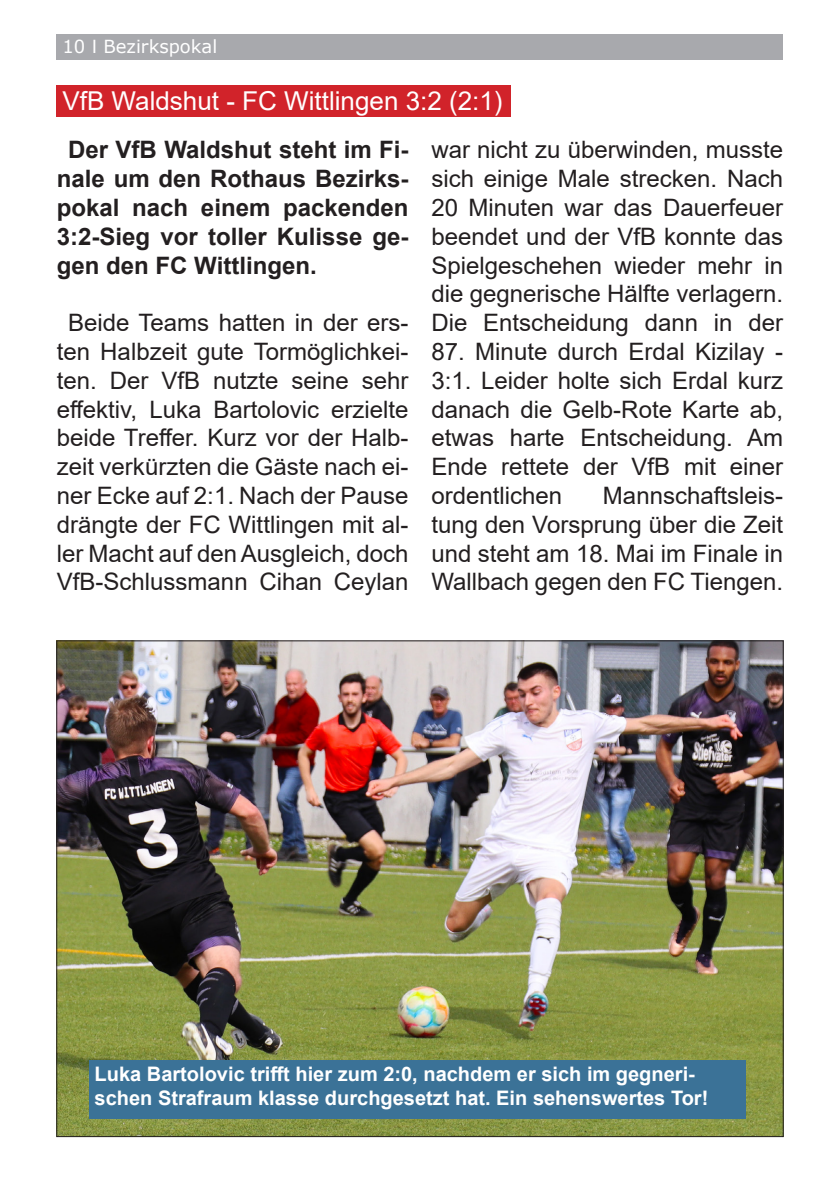
<style>
.page{position:relative;width:840px;height:1191px;background:#fff}
.page>*{position:absolute;margin:0;border:0;box-sizing:border-box;transform-origin:0 0}
.t1{font:26px "Arial";color:#fff}
.Text_A{font:24px/28.8px "Arial";color:#231f20;text-align:justify}
.Text_A-2{font:700 24px/28.8px "Arial";color:#231f20;text-align:justify}
.t2{font:700 20px/24px "Arial";color:#fff}
.t3{font:18px "Verdana";color:#fff}
</style>
<div class="page">
<div style="left:57px;top:34px;width:725px;height:25px;background:#a8a9ad"></div>
<div style="left:57px;top:85px;width:453px;height:32px;background:#d1232a"></div>
<img style="left:58px;top:642px;width:723px;height:492px">
<div style="left:89px;top:1060px;width:656px;height:59px;background:#3b7297"></div>
<p class="t3" style="left:62px;top:35px;width:156px">10 I Bezirkspokal</p>
<p class="t1" style="left:62px;top:83px;width:441px">VfB Waldshut - FC Wittlingen 3:2 (2:1)</p>
<p class="Text_A-2" style="left:57px;top:136px;width:353px;text-indent:11px">Der VfB Waldshut steht im Fi&shy;nale um den Rothaus Bezirks&shy;pokal nach einem packenden 3:2-Sieg vor toller Kulisse ge&shy;gen den FC Wittlingen.</p>
<p class="Text_A" style="left:57px;top:308px;width:353px;text-align:center">Beide Teams hatten in der ers&shy;ten Halbzeit gute Tormöglichkei&shy;ten. Der VfB nutzte seine sehr effektiv, Luka Bartolovic erzielte beide Treffer. Kurz vor der Halb&shy;zeit verkürzten die Gäste nach ei&shy;ner Ecke auf 2:1. Nach der Pause drängte der FC Wittlingen mit al&shy;ler Macht auf den Ausgleich, doch<br>VfB-Schlussmann Cihan Ceylan</p>
<p class="Text_A" style="left:431px;top:135px;width:353px">war nicht zu überwinden, musste sich einige Male strecken. Nach 20 Minuten war das Dauerfeuer beendet und der VfB konnte das Spielgeschehen wieder mehr in die gegnerische Hälfte verlagern.<br>Die Entscheidung dann in der</p>
<p class="Text_A" style="left:431px;top:337px;width:353px">87. Minute durch Erdal Kizilay - 3:1. Leider holte sich Erdal kurz danach die Gelb-Rote Karte ab, etwas harte Entscheidung. Am Ende rettete der VfB mit einer ordentlichen</p>
<p class="Text_A" style="left:431px;top:481px;width:353px;text-indent:171px">Mannschaftsleis&shy;tung den Vorsprung über die Zeit und steht am 18. Mai im Finale in Wallbach gegen den FC Tiengen.</p>
<p class="t2" style="left:94px;top:1062px;width:615px">Luka Bartolovic trifft hier zum 2:0, nachdem er sich im gegneri&shy;schen Strafraum klasse durchgesetzt hat. Ein sehenswertes Tor!</p>
</div>
